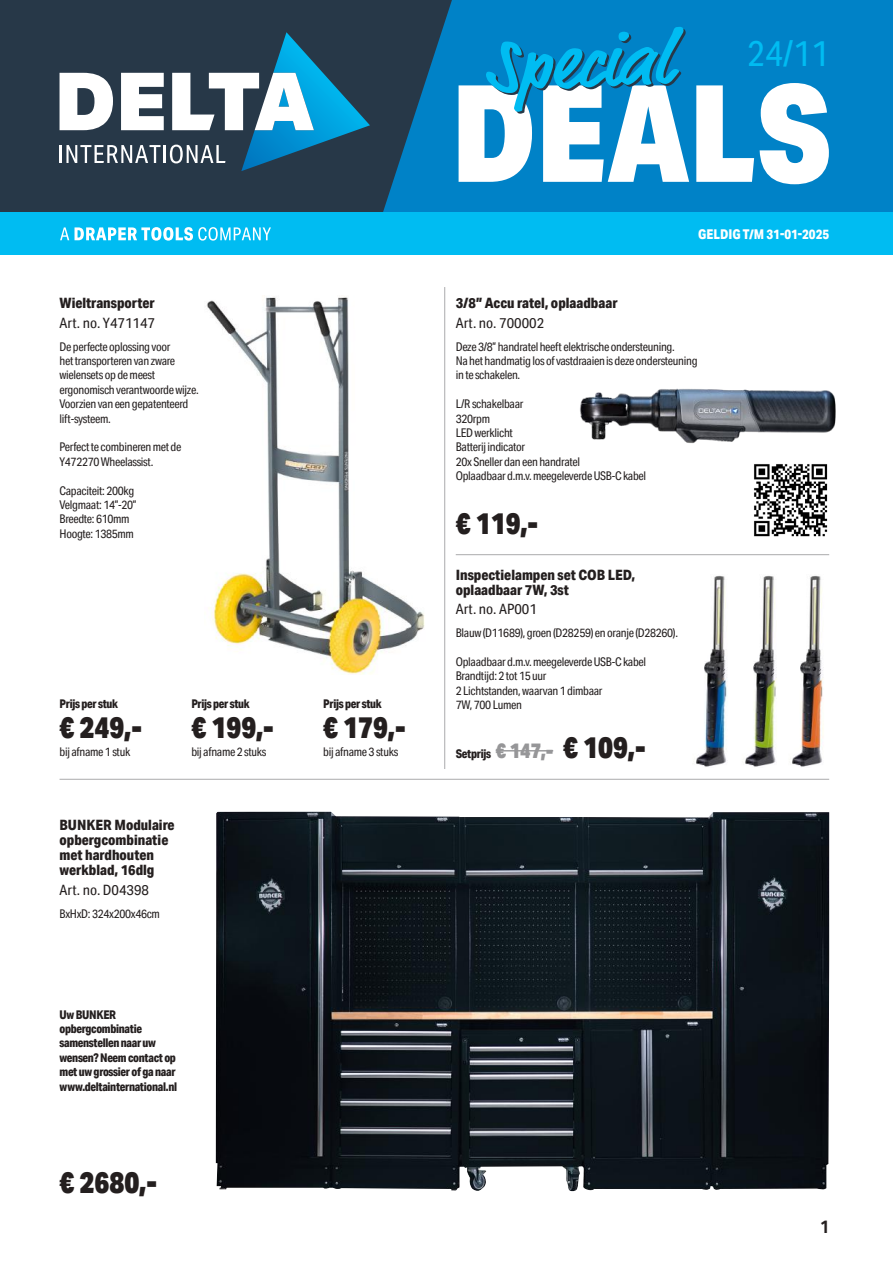
<style>
.page{position:relative;width:893px;height:1263px;background:#fff}
.page>*{position:absolute;margin:0;border:0;box-sizing:border-box;transform-origin:0 0}
.t1{font:900 135px "Aktiv Grotesk Cd";letter-spacing:-.005em;color:#fff}
.t2{font:36px "Aktiv Grotesk Cd";color:#00bcf2}
.t3{font:900 30px "Aktiv Grotesk Cd";color:#241f1f}
.t4{font:700 18px "Aktiv Grotesk Cd";color:#241f1f}
.t5{font:800 14.25px/15px "Aktiv Grotesk Cd";color:#241f1f;scale:1.05 1}
.t6{font:14.25px "Aktiv Grotesk Cd";color:#241f1f;scale:1.05 1}
.t7{font:800 13.5px "Aktiv Grotesk Cd";color:#fff}
.t8{font:12px/14.4px "Aktiv Grotesk Cd";letter-spacing:-.025em;color:#241f1f}
.t9{font:800 12px/14.4px "Aktiv Grotesk Cd";letter-spacing:-.025em;color:#241f1f}
.s1{font-weight:900;font-size:21px;color:#969698}
.s2{font-weight:900;font-size:30px}
</style>
<div class="page">
<img style="left:206px;top:297px;width:219px;height:377px">
<div style="left:0;top:0;width:893px;height:244px;background:#273848"></div>
<svg style="left:383px;top:0;width:510px;height:212px;background:#037bbc"></svg>
<div style="left:0;top:212px;width:893px;height:43px;background:#00bcf2"></div>
<hr style="left:496px;top:750px;width:57px;height:1px;background:#969698">
<hr style="left:456px;top:554px;width:373px;height:1px;background:#aaaaac">
<hr style="left:60px;top:779px;width:769px;height:1px;background:#aaaaac">
<svg style="left:60px;top:32px;width:310px;height:139px"></svg>
<svg style="left:60px;top:227px;width:9px;height:13px"></svg>
<svg style="left:75px;top:227px;width:196px;height:14px"></svg>
<svg style="left:486px;top:27px;width:200px;height:87px;background:#038bc8"></svg>
<hr style="left:444px;top:287px;width:1px;height:482px;background:#aaaaac">
<img style="left:216px;top:812px;width:613px;height:380px">
<img style="left:792px;top:575px;width:32px;height:192px">
<img style="left:745px;top:575px;width:32px;height:192px">
<img style="left:696px;top:575px;width:31px;height:192px">
<img style="left:580px;top:388px;width:256px;height:56px">
<img style="left:754px;top:464px;width:74px;height:73px">
<p class="t5" style="left:60px;top:296px;width:92px">Wieltransporter</p>
<p class="t6" style="left:60px;top:314px;width:92px">Art. no. Y471147</p>
<p class="t8" style="left:60px;top:339px;width:141px">De perfecte oplossing voor<br>het transporteren van zware wielensets op de meest ergonomisch verantwoorde wijze.<br>Voorzien van een gepatenteerd lift-systeem.</p>
<p class="t8" style="left:60px;top:440px;width:123px">Perfect te combineren met de<br>Y472270 Wheelassist.</p>
<p class="t8" style="left:60px;top:483px;width:79px">Capaciteit: 200kg<br>Velgmaat: 14”-20”<br>Breedte: 610mm<br>Hoogte: 1385mm</p>
<p class="t9" style="left:60px;top:697px;width:60px">Prijs per stuk</p>
<h3 class="t3" style="left:60px;top:708px;width:84px">€ 249,-</h3>
<p class="t8" style="left:60px;top:745px;width:72px">bij afname 1 stuk</p>
<p class="t9" style="left:191px;top:697px;width:60px">Prijs per stuk</p>
<h3 class="t3" style="left:191px;top:708px;width:84px">€ 199,-</h3>
<p class="t8" style="left:191px;top:745px;width:77px">bij afname 2 stuks</p>
<p class="t5" style="left:60px;top:818px;width:111px">BUNKER Modulaire opbergcombinatie met hardhouten werkblad, 16dlg</p>
<p class="t6" style="left:60px;top:881px;width:87px">Art. no. D04398</p>
<p class="t8" style="left:60px;top:906px;width:102px">BxHxD: 324x200x46cm</p>
<p class="t9" style="left:60px;top:1007px;width:119px">Uw BUNKER opbergcombinatie samenstellen naar uw wensen? Neem contact op met uw grossier of ga naar www.deltainternational.nl</p>
<h3 class="t3" style="left:60px;top:1163px;width:99px">€ 2680,-</h3>
<p class="t9" style="left:323px;top:697px;width:60px">Prijs per stuk</p>
<h3 class="t3" style="left:323px;top:708px;width:84px">€ 179,-</h3>
<p class="t8" style="left:323px;top:745px;width:77px">bij afname 3 stuks</p>
<h2 class="t2" style="left:747px;top:32px;width:84px">24/11</h2>
<h1 class="t1" style="left:451px;top:47px;width:382px">DEALS</h1>
<p class="t7" style="left:698px;top:225px;width:132px">GELDIG T/M 31-01-2025</p>
<p class="t5" style="left:456px;top:296px;width:156px">3/8” Accu ratel, oplaadbaar</p>
<p class="t6" style="left:456px;top:314px;width:86px">Art. no. 700002</p>
<p class="t8" style="left:456px;top:339px;width:243px">Deze 3/8” handratel heeft elektrische ondersteuning.<br>Na het handmatig los of vastdraaien is deze ondersteuning in te schakelen.</p>
<p class="t8" style="left:456px;top:397px;width:192px">L/R schakelbaar<br>320rpm<br>LED werklicht<br>Batterij indicator<br>20x Sneller dan een handratel<br>Oplaadbaar d.m.v. meegeleverde USB-C kabel</p>
<h3 class="t3" style="left:456px;top:504px;width:84px">€ 119,-</h3>
<p class="t5" style="left:456px;top:567px;width:173px">Inspectielampen set COB LED, oplaadbaar 7W, 3st</p>
<p class="t6" style="left:456px;top:601px;width:79px">Art. no. AP001</p>
<p class="t8" style="left:456px;top:625px;width:224px">Blauw (D11689), groen (D28259) en oranje (D28260).</p>
<p class="t8" style="left:456px;top:654px;width:192px">Oplaadbaar d.m.v. meegeleverde USB-C kabel<br>Brandtijd: 2 tot 15 uur<br>2 Lichtstanden, waarvan 1 dimbaar<br>7W, 700 Lumen</p>
<p class="t9" style="left:456px;top:746px;width:191px">Setprijs <span class="s1">€ 147,-</span> <span class="s2">€ 109,-</span></p>
<h3 class="t4" style="left:820px;top:1216px;width:10px">1</h3>
</div>
